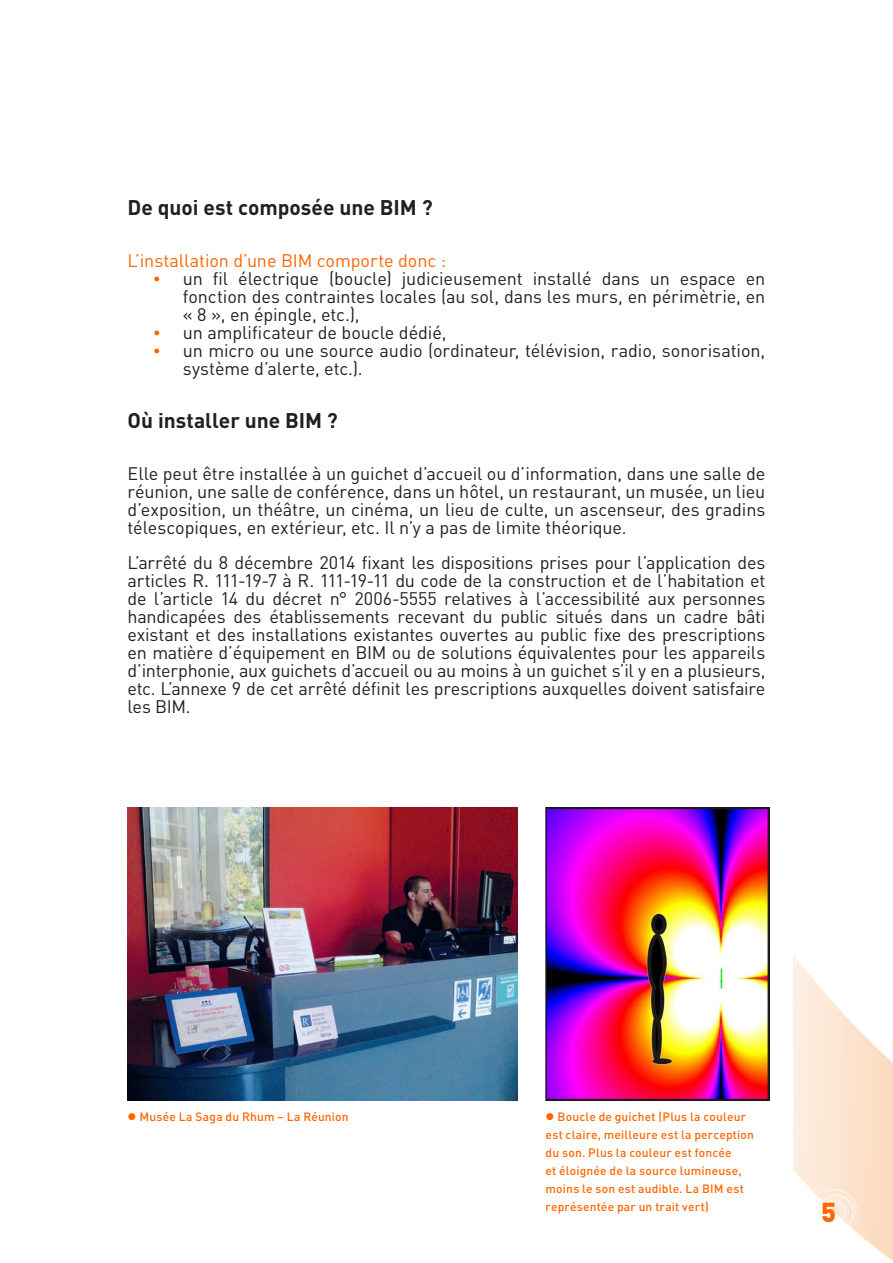
<style>
.page{position:relative;width:893px;height:1263px;background:#fff}
.page>*{position:absolute;margin:0;border:0;box-sizing:border-box;transform-origin:0 0}
.t1{font:900 27px "DIN";color:#f60}
.titre2{font:700 21px "DIN";color:#231f20}
.Texte_courant_4mm_av{font:18px/18px "DIN";letter-spacing:-.005em;color:#231f20;text-align:justify}
.Texte_courant_4mm_av-2{font:18px "DIN";letter-spacing:-.005em;color:#f60}
.Texte_courant{font:500 12px/18px "DIN";letter-spacing:.015em;color:#f60}
</style>
<div class="page">
<svg style="left:793px;top:955px;width:100px;height:306px"></svg>
<div style="left:809px;top:1195px;width:47px;height:39px;background:#fff"></div>
<div style="left:809px;top:1187px;width:47px;height:8px;background:#231f20;opacity:.75"></div>
<div style="left:812px;top:1202px;width:48px;height:34px;background:#fff;opacity:.75"></div>
<div style="left:812px;top:1189px;width:48px;height:19px;background:#231f20;opacity:.75"></div>
<div style="left:817px;top:1207px;width:39px;height:25px;background:#fff;opacity:.75"></div>
<div style="left:817px;top:1193px;width:39px;height:20px;background:#231f20;opacity:.75"></div>
<div style="left:819px;top:1197px;width:34px;height:33px;background:#fff;opacity:.75"></div>
<hr style="left:819px;top:1195px;width:21px;height:2px;background:#fceadc">
<div style="left:823px;top:1200px;width:27px;height:26px;background:#fff;opacity:.75"></div>
<div style="left:820px;top:1207px;width:27px;height:19px;background:#fff"></div>
<div style="left:820px;top:1200px;width:27px;height:8px;background:#fce3ce"></div>
<div style="left:821px;top:1200px;width:24px;height:24px;background:#fff;opacity:.75"></div>
<div style="left:824px;top:1201px;width:23px;height:22px;border:1px solid #fff;border-radius:50%"></div>
<div style="left:822px;top:1202px;width:26px;height:22px;background:#fff;opacity:.75"></div>
<hr style="left:822px;top:1199px;width:21px;height:2px;background:#231f20;opacity:.75">
<div style="left:826px;top:1206px;width:19px;height:17px;background:#fff"></div>
<div style="left:826px;top:1202px;width:19px;height:5px;background:#231f20;opacity:.75"></div>
<div style="left:827px;top:1203px;width:18px;height:18px;background:#fff;opacity:.75"></div>
<div style="left:829px;top:1205px;width:13px;height:15px;background:#fff;opacity:.75"></div>
<div style="left:828px;top:1206px;width:12px;height:12px;border:1px solid #fff;border-radius:50%"></div>
<div style="left:827px;top:1207px;width:14px;height:13px;background:#fff;opacity:.75"></div>
<img style="left:128px;top:808px;width:390px;height:293px">
<img style="left:546px;top:808px;width:223px;height:293px">
<p class="titre2" style="left:128px;top:194px;width:307px">De quoi est composée une BIM ?</p>
<p class="Texte_courant_4mm_av-2" style="left:128px;top:249px;width:320px">L’installation d’une BIM comporte donc :</p>
<p class="Texte_courant_4mm_av" style="left:183px;top:269px;width:584px">un fil électrique (boucle) judicieusement installé dans un espace en fonction des contraintes locales (au sol, dans les murs, en périmètrie, en « 8 », en épingle, etc.),</p>
<p class="Texte_courant_4mm_av" style="left:183px;top:323px;width:265px">un amplificateur de boucle dédié,</p>
<p class="Texte_courant_4mm_av" style="left:183px;top:341px;width:584px">un micro ou une source audio (ordinateur, télévision, radio, sonorisation, système d’alerte, etc.).</p>
<p class="titre2" style="left:128px;top:407px;width:212px">Où installer une BIM ?</p>
<p class="Texte_courant_4mm_av" style="left:128px;top:464px;width:639px">Elle peut être installée à un guichet d’accueil ou d’information, dans une salle de réunion, une salle de conférence, dans un hôtel, un restaurant, un musée, un lieu d’exposition, un théâtre, un cinéma, un lieu de culte, un ascenseur, des gradins télescopiques, en extérieur, etc. Il n’y a pas de limite théorique.</p>
<p class="Texte_courant_4mm_av" style="left:128px;top:553px;width:639px">L’arrêté du 8 décembre 2014 fixant les dispositions prises pour l’application des articles R. 111-19-7 à R. 111-19-11 du code de la construction et de l’habitation et de l’article 14 du décret n° 2006-5555 relatives à l’accessibilité aux personnes handicapées des établissements recevant du public situés dans un cadre bâti existant et des installations existantes ouvertes au public fixe des prescriptions en matière d’équipement en BIM ou de solutions équivalentes pour les appareils d’interphonie, aux guichets d’accueil ou au moins à un guichet s’il y en a plusieurs, etc. L’annexe 9 de cet arrêté définit les prescriptions auxquelles doivent satisfaire les BIM.</p>
<p class="Texte_courant" style="left:128px;top:1107px;width:223px">● Musée La Saga du Rhum – La Réunion</p>
<p class="Texte_courant" style="left:546px;top:1107px;width:210px">● Boucle de guichet (Plus la couleur est claire, meilleure est la perception du son. Plus la couleur est foncée<br>et éloignée de la source lumineuse, moins le son est audible. La BIM est représentée par un trait vert)</p>
<h1 class="t1" style="left:821px;top:1194px;width:17px">5</h1>
</div>
